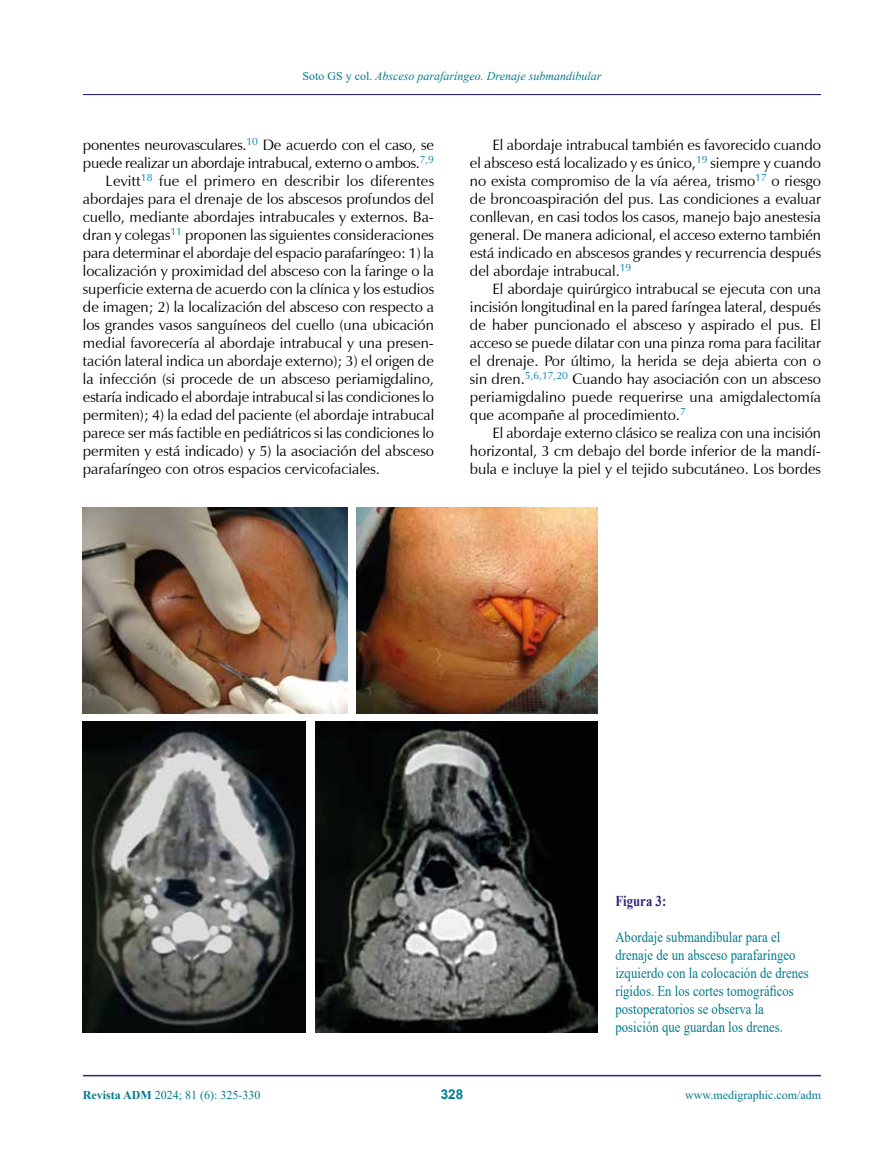
<style>
.page{position:relative;width:893px;height:1170px;background:#fff}
.page>*{position:absolute;margin:0;border:0;box-sizing:border-box;transform-origin:0 0}
.t1{font:15px "Zapf Humanist 601 BT";color:#000}
.t2{font:15px/18px "Times New Roman";color:#007a8d;scale:.85 1}
.t3{font:700 15px "Times New Roman";color:#2e247a;scale:.85 1}
.t4{font:700 13.5px "Arial";color:#007a8d}
.t5{font:italic 12px "Times New Roman";color:#007a8d}
.t6{font:12px "Times New Roman";color:#007a8d}
.s1{font-style:normal}
.s2{font-weight:700}
</style>
<div class="page">
<hr style="left:83px;top:1074px;width:738px;height:2px;background:#2e247a">
<hr style="left:83px;top:94px;width:738px;height:1px;background:#2e247a">
<img style="left:83px;top:507px;width:265px;height:206px">
<img style="left:357px;top:507px;width:240px;height:206px">
<img style="left:83px;top:721px;width:223px;height:311px">
<img style="left:315px;top:721px;width:282px;height:311px">
<p class="t5" style="left:302px;top:68px;width:301px"><span class="s1">Soto GS y col.</span> Absceso parafaríngeo. Drenaje submandibular</p>
<p class="t1" style="left:83px;top:135px;width:353px">ponentes neurovasculares.<sup>10</sup> De acuerdo con el caso, se</p>
<p class="t1" style="left:83px;top:153px;width:353px">puede realizar un abordaje intrabucal, externo o ambos.<sup>7,9</sup></p>
<p class="t1" style="left:105px;top:171px;width:330px">Levitt<sup>18</sup> fue el primero en describir los diferentes</p>
<p class="t1" style="left:83px;top:189px;width:353px">abordajes para el drenaje de los abscesos profundos del</p>
<p class="t1" style="left:83px;top:207px;width:352px">cuello, mediante abordajes intrabucales y externos. Ba-</p>
<p class="t1" style="left:83px;top:225px;width:353px">dran y colegas<sup>11</sup> proponen las siguientes consideraciones</p>
<p class="t1" style="left:83px;top:243px;width:353px">para determinar el abordaje del espacio parafaríngeo: 1) la</p>
<p class="t1" style="left:83px;top:261px;width:353px">localización y proximidad del absceso con la faringe o la</p>
<p class="t1" style="left:83px;top:279px;width:353px">superficie externa de acuerdo con la clínica y los estudios</p>
<p class="t1" style="left:83px;top:297px;width:353px">de imagen; 2) la localización del absceso con respecto a</p>
<p class="t1" style="left:83px;top:315px;width:353px">los grandes vasos sanguíneos del cuello (una ubicación</p>
<p class="t1" style="left:83px;top:333px;width:353px">medial favorecería al abordaje intrabucal y una presen-</p>
<p class="t1" style="left:83px;top:351px;width:353px">tación lateral indica un abordaje externo); 3) el origen de</p>
<p class="t1" style="left:83px;top:369px;width:353px">la infección (si procede de un absceso periamigdalino,</p>
<p class="t1" style="left:83px;top:387px;width:353px">estaría indicado el abordaje intrabucal si las condiciones lo</p>
<p class="t1" style="left:83px;top:405px;width:353px">permiten); 4) la edad del paciente (el abordaje intrabucal</p>
<p class="t1" style="left:83px;top:423px;width:353px">parece ser más factible en pediátricos si las condiciones lo</p>
<p class="t1" style="left:83px;top:441px;width:353px">permiten y está indicado) y 5) la asociación del absceso</p>
<p class="t1" style="left:83px;top:459px;width:298px">parafaríngeo con otros espacios cervicofaciales.</p>
<p class="t1" style="left:492px;top:135px;width:330px">El abordaje intrabucal también es favorecido cuando</p>
<p class="t1" style="left:470px;top:153px;width:353px">el absceso está localizado y es único,<sup>19</sup> siempre y cuando</p>
<p class="t1" style="left:470px;top:171px;width:352px">no exista compromiso de la vía aérea, trismo<sup>17</sup> o riesgo</p>
<p class="t1" style="left:470px;top:189px;width:353px">de broncoaspiración del pus. Las condiciones a evaluar</p>
<p class="t1" style="left:470px;top:207px;width:353px">conllevan, en casi todos los casos, manejo bajo anestesia</p>
<p class="t1" style="left:470px;top:225px;width:353px">general. De manera adicional, el acceso externo también</p>
<p class="t1" style="left:470px;top:243px;width:353px">está indicado en abscesos grandes y recurrencia después</p>
<p class="t1" style="left:470px;top:261px;width:163px">del abordaje intrabucal.<sup>19</sup></p>
<p class="t1" style="left:492px;top:279px;width:330px">El abordaje quirúrgico intrabucal se ejecuta con una</p>
<p class="t1" style="left:470px;top:297px;width:353px">incisión longitudinal en la pared faríngea lateral, después</p>
<p class="t1" style="left:470px;top:315px;width:352px">de haber puncionado el absceso y aspirado el pus. El</p>
<p class="t1" style="left:470px;top:333px;width:353px">acceso se puede dilatar con una pinza roma para facilitar</p>
<p class="t1" style="left:470px;top:351px;width:353px">el drenaje. Por último, la herida se deja abierta con o</p>
<p class="t1" style="left:470px;top:369px;width:353px">sin dren.<sup>5,6,17,20</sup> Cuando hay asociación con un absceso</p>
<p class="t1" style="left:470px;top:387px;width:353px">periamigdalino puede requerirse una amigdalectomía</p>
<p class="t1" style="left:470px;top:405px;width:217px">que acompañe al procedimiento.<sup>7</sup></p>
<p class="t1" style="left:492px;top:423px;width:330px">El abordaje externo clásico se realiza con una incisión</p>
<p class="t1" style="left:470px;top:441px;width:352px">horizontal, 3 cm debajo del borde inferior de la mandí-</p>
<p class="t1" style="left:470px;top:459px;width:353px">bula e incluye la piel y el tejido subcutáneo. Los bordes</p>
<p class="t3" style="left:615px;top:890px;width:61px">Figura 3:</p>
<p class="t2" style="left:615px;top:927px;width:229px">Abordaje submandibular para el drenaje de un absceso parafaríngeo izquierdo con la colocación de drenes rígidos. En los cortes tomográficos postoperatorios se observa la posición que guardan los drenes.</p>
<p class="t6" style="left:83px;top:1086px;width:179px"><span class="s2">Revista ADM</span> 2024; 81 (6): 325-330</p>
<p class="t4" style="left:441px;top:1084px;width:24px">328</p>
<p class="t6" style="left:685px;top:1086px;width:137px">www.medigraphic.com/adm</p>
</div>
